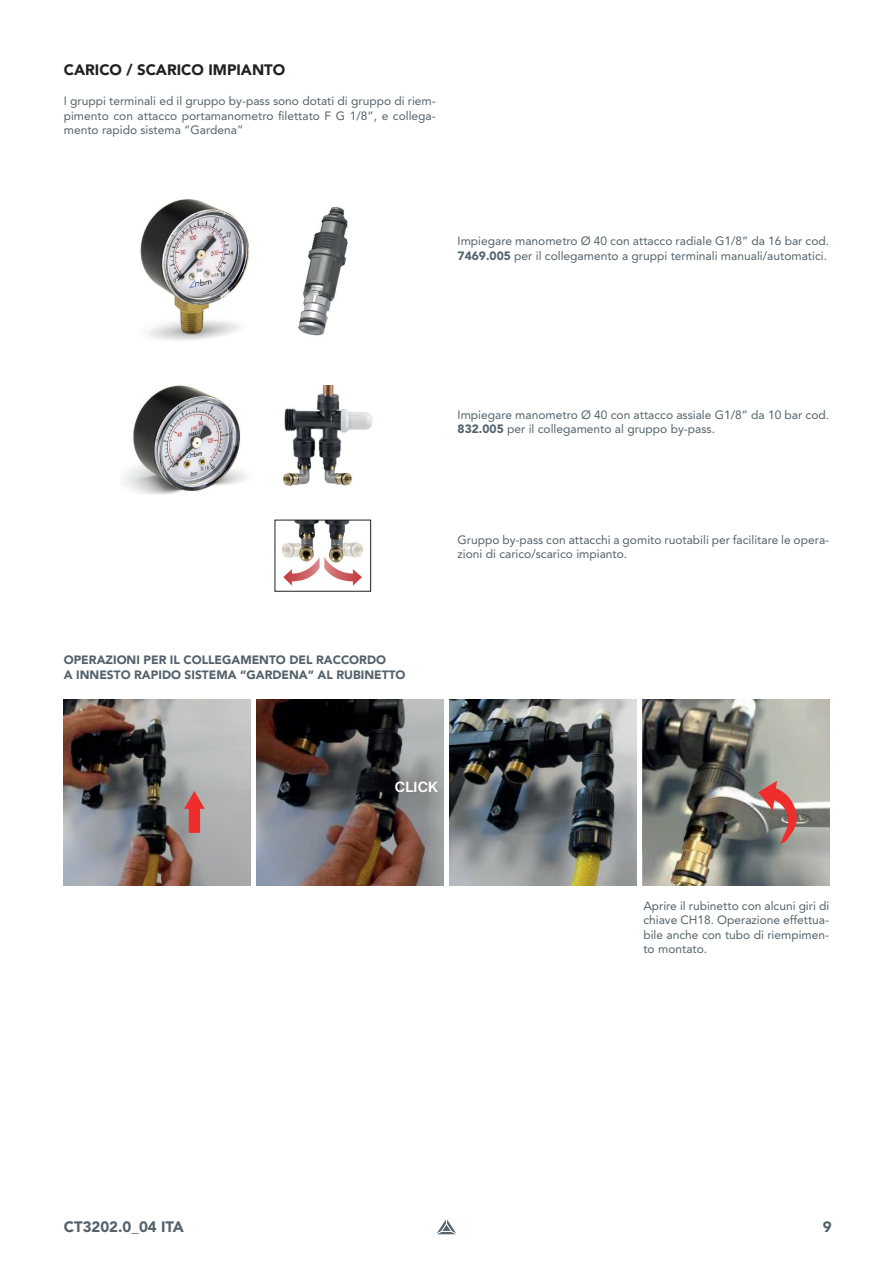
<style>
.page{position:relative;width:893px;height:1263px;background:#fff}
.page>*{position:absolute;margin:0;border:0;box-sizing:border-box;transform-origin:0 0}
.t1{font:900 15px "Avenir LT Pro";color:#231f20}
.t2{font:900 15px "Avenir LT Pro";color:#54626c}
.t3{font:600 14.25px "Suisse Intl";letter-spacing:.02em;color:#fff}
.t4{font:12px/14.4px "Avenir LT Pro";color:#54626c}
.t5{font:900 12px/14.4px "Avenir LT Pro";color:#54626c}
.s1{font-weight:900}
</style>
<div class="page">
<svg style="left:437px;top:1219px;width:19px;height:15px"></svg>
<img style="left:298px;top:207px;width:50px;height:129px">
<img style="left:282px;top:386px;width:91px;height:100px">
<img style="left:281px;top:522px;width:82px;height:64px">
<div style="left:275px;top:520px;width:96px;height:71px;border:1px solid #231f20"></div>
<img style="left:140px;top:199px;width:110px;height:142px">
<img style="left:122px;top:385px;width:126px;height:110px">
<img style="left:64px;top:699px;width:186px;height:187px">
<img style="left:450px;top:699px;width:186px;height:187px">
<img style="left:257px;top:699px;width:186px;height:187px">
<img style="left:642px;top:699px;width:187px;height:187px">
<svg style="left:758px;top:781px;width:39px;height:63px;background:#ab7370"></svg>
<svg style="left:184px;top:791px;width:21px;height:42px"></svg>
<p class="t1" style="left:64px;top:61px;width:223px">CARICO / SCARICO IMPIANTO</p>
<p class="t4" style="left:64px;top:94px;width:374px;text-align:justify">I gruppi terminali ed il gruppo by-pass sono dotati di gruppo di riem&shy;pimento con attacco portamanometro filettato F G 1/8”, e collega&shy;mento rapido sistema “Gardena”</p>
<p class="t4" style="left:458px;top:234px;width:373px">Impiegare manometro Ø 40 con attacco radiale G1/8” da 16 bar cod.<br><span class="s1">7469.005</span> per il collegamento a gruppi terminali manuali/automatici.</p>
<p class="t5" style="left:64px;top:653px;width:343px">OPERAZIONI PER IL COLLEGAMENTO DEL RACCORDO<br>A INNESTO RAPIDO SISTEMA “GARDENA” AL RUBINETTO</p>
<p class="t4" style="left:458px;top:407px;width:373px">Impiegare manometro Ø 40 con attacco assiale G1/8” da 10 bar cod.<br><span class="s1">832.005</span> per il collegamento al gruppo by-pass.</p>
<p class="t4" style="left:458px;top:532px;width:373px">Gruppo by-pass con attacchi a gomito ruotabili per facilitare le opera&shy;zioni di carico/scarico impianto.</p>
<p class="t3" style="left:395px;top:778px;width:45px">CLICK</p>
<p class="t4" style="left:643px;top:898px;width:187px;text-align:justify">Aprire il rubinetto con alcuni giri di chiave CH18. Operazione effettua&shy;bile anche con tubo di riempimen&shy;to montato.</p>
<p class="t2" style="left:64px;top:1218px;width:122px">CT3202.0_04 ITA</p>
<p class="t2" style="left:823px;top:1218px;width:10px">9</p>
</div>
